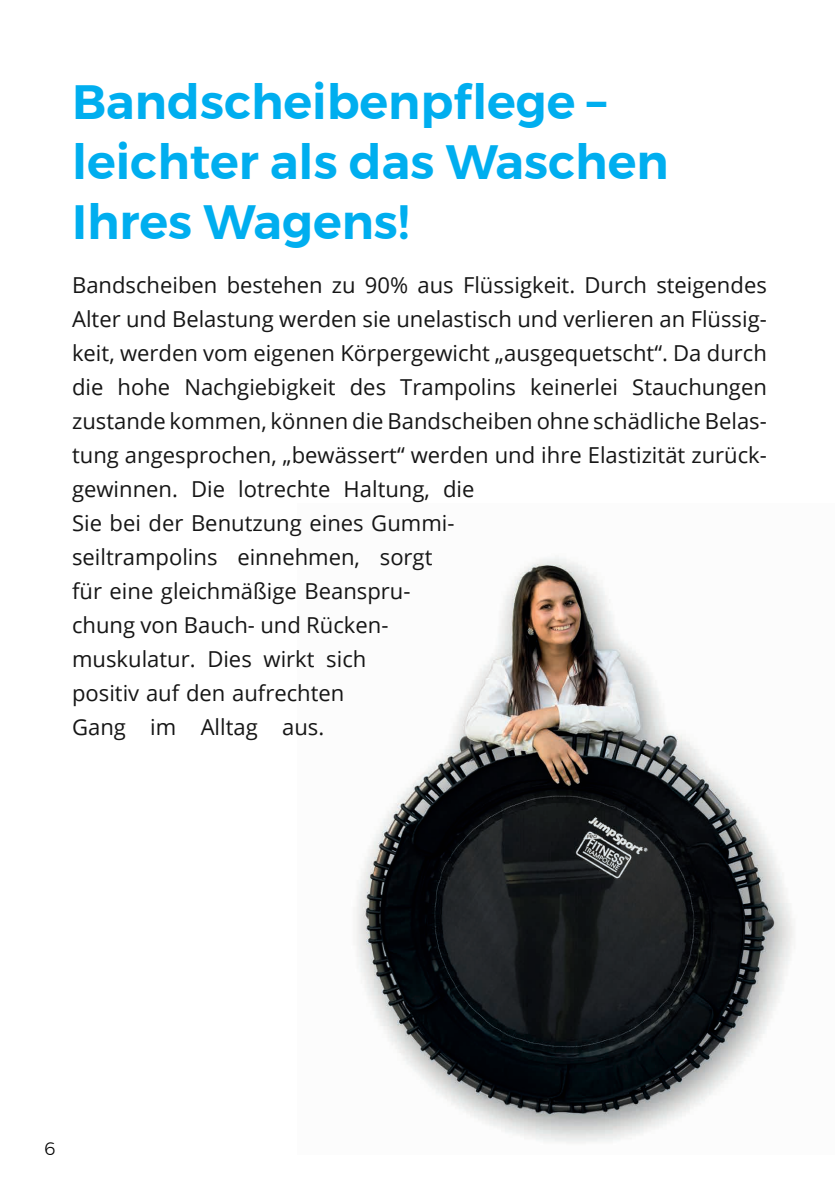
<style>
.page{position:relative;width:840px;height:1191px;background:#fff}
.page>*{position:absolute;margin:0;border:0;box-sizing:border-box;transform-origin:0 0}
.Überschrift_2_-_groß{font:600 48px/60px "Montserrat";color:#00aeef}
.t1{font:22px/34px "Open Sans";color:#161616}
.t2{font:300 18px "Montserrat";color:#000}
</style>
<div class="page">
<img style="left:356px;top:557px;width:438px;height:586px">
<p class="Überschrift_2_-_groß" style="left:72px;top:72px;width:597px">Bandscheibenpflege – leichter als das Waschen<br>Ihres Wagens!</p>
<p class="t1" style="left:72px;top:267px;width:696px">Bandscheiben bestehen zu 90% aus Flüssigkeit. Durch steigendes Alter und Belastung werden sie unelastisch und verlieren an Flüssig&shy;keit, werden vom eigenen Körpergewicht „ausgequetscht“. Da durch die hohe Nachgiebigkeit des Trampolins keinerlei Stauchungen zustande kommen, können die Bandscheiben ohne schädliche Belas&shy;tung angesprochen, „bewässert“ werden und ihre Elastizität zurück&shy;gewinnen. Die lotrechte Haltung, die<br>Sie bei der Benutzung eines Gummi-<br>seiltrampolins einnehmen, sorgt<br>für eine gleichmäßige Beanspru-<br>chung von Bauch- und Rücken-<br>muskulatur. Dies wirkt sich<br>positiv auf den aufrechten<br>Gang im Alltag aus.</p>
<p class="t2" style="left:44px;top:1135px;width:13px">6</p>
</div>
